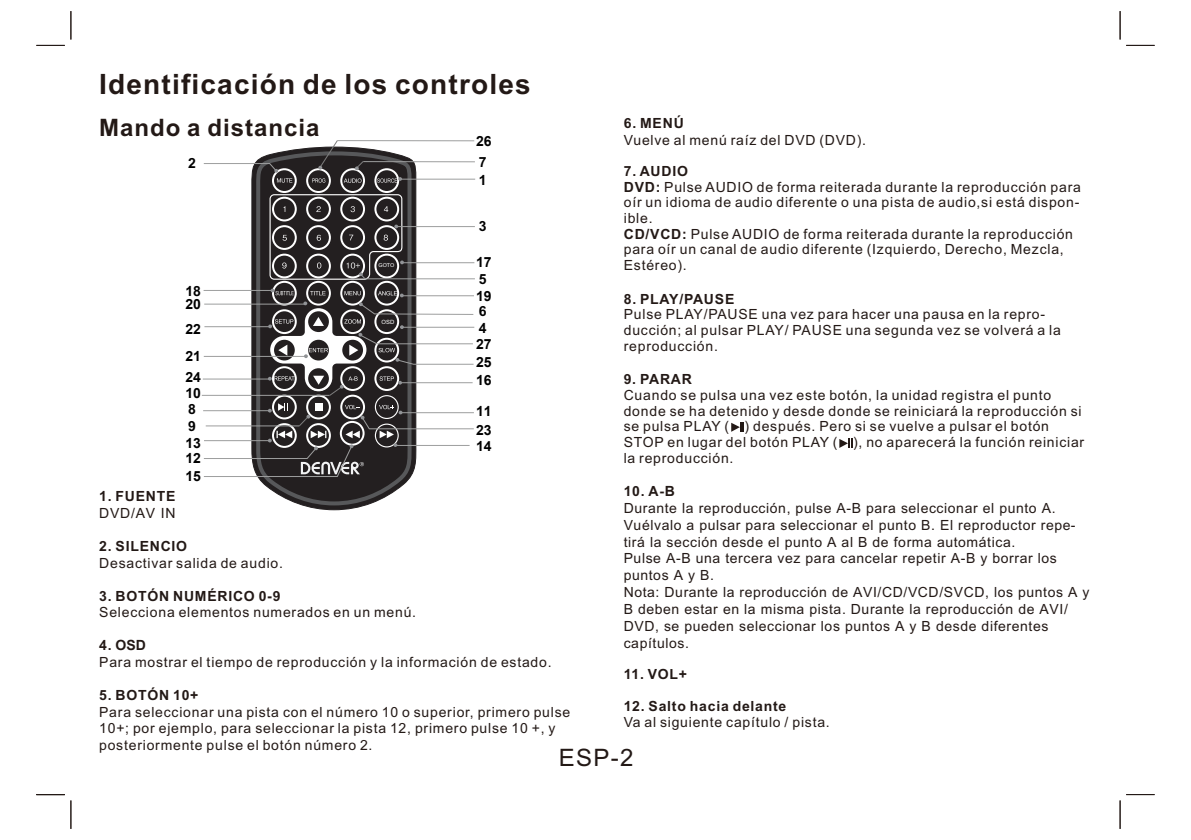
<style>
.page{position:relative;width:1191px;height:840px;background:#fff}
.page>*{position:absolute;margin:0;border:0;box-sizing:border-box;transform-origin:0 0}
.t1{font:700 28px "Arial";letter-spacing:.04em;color:#231916}
.t2{font:700 24px "Arial";letter-spacing:.04em;color:#231916}
.t3{font:24px "Arial";color:#231916}
.t4{font:14px/15.6px "Arial";letter-spacing:.055em;color:#231916}
.t5{font:700 14px/16.6px "Arial";letter-spacing:.055em;color:#231916}
.t6{font:700 14px/18.6px "Arial";letter-spacing:-.005em;color:#000}
.t7{font:700 14px/17px "Arial";color:#000}
.t8{font:5.8px "Arial";color:#fff}
.t9{font:5.4px "Arial";color:#fff}
.s1{font-weight:700}
.s2{font-style:inherit}
.s3{font-weight:400}
</style>
<div class="page">
<svg style="left:71px;top:11px;width:1px;height:28px"></svg>
<svg style="left:36px;top:45px;width:29px;height:1px"></svg>
<svg style="left:1119px;top:11px;width:1px;height:28px"></svg>
<svg style="left:1126px;top:45px;width:28px;height:1px"></svg>
<svg style="left:71px;top:800px;width:1px;height:28px"></svg>
<svg style="left:1119px;top:800px;width:1px;height:28px"></svg>
<svg style="left:731px;top:422px;width:13px;height:9px"></svg>
<svg style="left:839px;top:438px;width:13px;height:9px"></svg>
<svg style="left:251px;top:146px;width:166px;height:364px"></svg>
<svg style="left:253px;top:149px;width:162px;height:358px;background:#484547"></svg>
<svg style="left:272px;top:168px;width:25px;height:25px"></svg>
<svg style="left:306px;top:168px;width:25px;height:25px"></svg>
<svg style="left:340px;top:168px;width:25px;height:25px"></svg>
<svg style="left:374px;top:168px;width:25px;height:25px"></svg>
<svg style="left:272px;top:394px;width:25px;height:25px"></svg>
<svg style="left:306px;top:394px;width:25px;height:25px"></svg>
<svg style="left:340px;top:394px;width:25px;height:25px"></svg>
<svg style="left:340px;top:281px;width:25px;height:24px"></svg>
<svg style="left:374px;top:281px;width:25px;height:24px"></svg>
<svg style="left:272px;top:281px;width:25px;height:24px"></svg>
<svg style="left:306px;top:281px;width:25px;height:24px"></svg>
<svg style="left:344px;top:178px;width:17px;height:5px"></svg>
<svg style="left:312px;top:178px;width:13px;height:4px"></svg>
<svg style="left:277px;top:178px;width:15px;height:4px"></svg>
<svg style="left:375px;top:395px;width:24px;height:24px"></svg>
<hr style="left:337px;top:140px;width:137px;height:1px;background:#9d9e9e">
<hr style="left:363px;top:161px;width:112px;height:1px;background:#9d9e9e">
<hr style="left:399px;top:179px;width:76px;height:1px;background:#9d9e9e">
<hr style="left:395px;top:226px;width:80px;height:1px;background:#9d9e9e">
<hr style="left:403px;top:262px;width:71px;height:1px;background:#9d9e9e">
<hr style="left:202px;top:395px;width:127px;height:1px;background:#9d9e9e">
<hr style="left:203px;top:378px;width:67px;height:1px;background:#9d9e9e">
<hr style="left:204px;top:356px;width:101px;height:1px;background:#9d9e9e">
<hr style="left:204px;top:326px;width:65px;height:1px;background:#9d9e9e">
<hr style="left:204px;top:290px;width:70px;height:1px;background:#9d9e9e">
<hr style="left:204px;top:303px;width:101px;height:1px;background:#9d9e9e">
<svg style="left:203px;top:163px;width:75px;height:9px"></svg>
<svg style="left:318px;top:140px;width:20px;height:29px"></svg>
<svg style="left:355px;top:161px;width:9px;height:9px"></svg>
<svg style="left:377px;top:177px;width:25px;height:5px"></svg>
<hr style="left:365px;top:278px;width:110px;height:1px;background:#9d9e9e">
<svg style="left:203px;top:403px;width:271px;height:73px"></svg>
<svg style="left:268px;top:288px;width:206px;height:108px"></svg>
<svg style="left:269px;top:193px;width:135px;height:87px;background:#4f4b4c"></svg>
<h1 class="t1" style="left:99px;top:74px;width:433px">Identificación de los controles</h1>
<p class="t5" style="left:624px;top:116px;width:61px">6. MENÚ</p>
<p class="t4" style="left:624px;top:133px;width:244px">Vuelve al menú raíz del DVD (DVD).</p>
<p class="t4" style="left:624px;top:164px;width:458px"><span class="s1">7. AUDIO<br>DVD:</span> Pulse AUDIO de forma reiterada durante la reproducción para oír un idioma de audio diferente o una pista de audio,si está dispon&shy;ible.<br><span class="s1">CD/VCD:</span> Pulse AUDIO de forma reiterada durante la reproducción para oír un canal de audio diferente (Izquierdo, Derecho, Mezcla, Estéreo).</p>
<p class="t5" style="left:624px;top:291px;width:112px">8. PLAY/PAUSE</p>
<p class="t4" style="left:624px;top:308px;width:438px">Pulse PLAY/PAUSE una vez para hacer una pausa en la repro&shy;ducción; al pulsar PLAY/ PAUSE una segunda vez se volverá a la reproducción.</p>
<p class="t5" style="left:624px;top:372px;width:70px">9. PARAR</p>
<p class="t4" style="left:623px;top:388px;width:462px">Cuando se pulsa una vez este botón, la unidad registra el punto donde se ha detenido y desde donde se reiniciará la reproducción si se pulsa PLAY ( ) después. Pero si se vuelve a pulsar el botón STOP en lugar del botón PLAY ( ), no aparecerá la función reiniciar la reproducción.</p>
<p class="t4" style="left:623px;top:484px;width:467px;line-height:16.8px"><span class="s1">10. A</span><span class="s1">-B<br></span>Durante la reproducción, pulse A-B para seleccionar el punto A.<br>Vuélvalo a pulsar para seleccionar el punto B. El reproductor repe&shy;tirá la sección desde el punto A al B de forma automática.<br>Pulse A-B una tercera vez para cancelar repetir A-B y borrar los puntos A y B.<br>Nota: Durante la reproducción de AVI/CD/VCD/SVCD, los puntos A y B deben estar en la misma pista. Durante la reproducción de AVI/ DVD, se pueden seleccionar los puntos A y B desde diferentes capítulos.</p>
<p class="t5" style="left:623px;top:666px;width:65px">11. VOL+</p>
<p class="t5" style="left:623px;top:699px;width:164px">12. Salto hacia delante</p>
<p class="t4" style="left:623px;top:715px;width:208px">Va al siguiente capítulo / pista.</p>
<h2 class="t2" style="left:99px;top:119px;width:222px">Mando a distancia</h2>
<p class="t6" style="left:476px;top:132px;width:17px">26</p>
<p class="t7" style="left:479px;top:154px;width:9px">7</p>
<p class="t7" style="left:188px;top:156px;width:9px">2</p>
<p class="t7" style="left:479px;top:172px;width:9px">1</p>
<p class="t7" style="left:479px;top:219px;width:9px">3</p>
<p class="t6" style="left:476px;top:253px;width:17px">17</p>
<p class="t9" style="left:378px;top:263px;width:17px">GOTO</p>
<p class="t7" style="left:479px;top:272px;width:9px">5</p>
<p class="t7" style="left:479px;top:304px;width:9px">6</p>
<p class="t6" style="left:185px;top:282px;width:17px">18</p>
<p class="t6" style="left:476px;top:287px;width:17px">19</p>
<p class="t6" style="left:185px;top:296px;width:17px">20</p>
<p class="t8" style="left:381px;top:319px;width:14px">OSD</p>
<p class="t7" style="left:479px;top:321px;width:9px">4</p>
<p class="t6" style="left:185px;top:320px;width:17px">22</p>
<p class="t6" style="left:185px;top:368px;width:17px">24</p>
<p class="t6" style="left:476px;top:335px;width:17px">27</p>
<p class="t6" style="left:185px;top:347px;width:17px">21</p>
<p class="t6" style="left:476px;top:353px;width:17px">25</p>
<p class="t6" style="left:476px;top:371px;width:17px">16</p>
<p class="t7" style="left:185px;top:386px;width:17px">1<span class="s2">0</span></p>
<p class="t7" style="left:188px;top:401px;width:9px">8<br>9</p>
<p class="t6" style="left:476px;top:403px;width:17px">11<br>23</p>
<p class="t6" style="left:185px;top:435px;width:17px;line-height:15.8px">13<br>12</p>
<p class="t6" style="left:476px;top:437px;width:17px">14</p>
<p class="t6" style="left:185px;top:467px;width:17px">15</p>
<p class="t5" style="left:99px;top:489px;width:78px">1. FUENTE<br><span class="s3">DVD/A</span><span class="s3">V IN</span></p>
<p class="t5" style="left:99px;top:538px;width:89px">2. SILENCIO</p>
<p class="t4" style="left:99px;top:555px;width:185px">Desactivar salida de audio.</p>
<p class="t5" style="left:99px;top:588px;width:183px">3. BOTÓN NUMÉRICO 0-9</p>
<p class="t4" style="left:99px;top:605px;width:318px">Selecciona elementos numerados en un menú.</p>
<p class="t4" style="left:99px;top:638px;width:454px;line-height:16.6px"><span class="s1">4.</span> <span class="s1">OSD<br></span>Para mostrar el tiempo de reproducción y la información de estado.</p>
<p class="t5" style="left:99px;top:687px;width:101px">5. BOTÓN 10+</p>
<p class="t4" style="left:99px;top:704px;width:472px;line-height:16.6px">Para seleccionar una pista con el número 10 o superior, primero pulse<br>10+; por ejemplo, para seleccionar la pista 12, primero pulse 10 +, y posteriormente pulse el botón número 2.</p>
<h2 class="t3" style="left:559px;top:748px;width:76px">ESP-2</h2>
</div>
